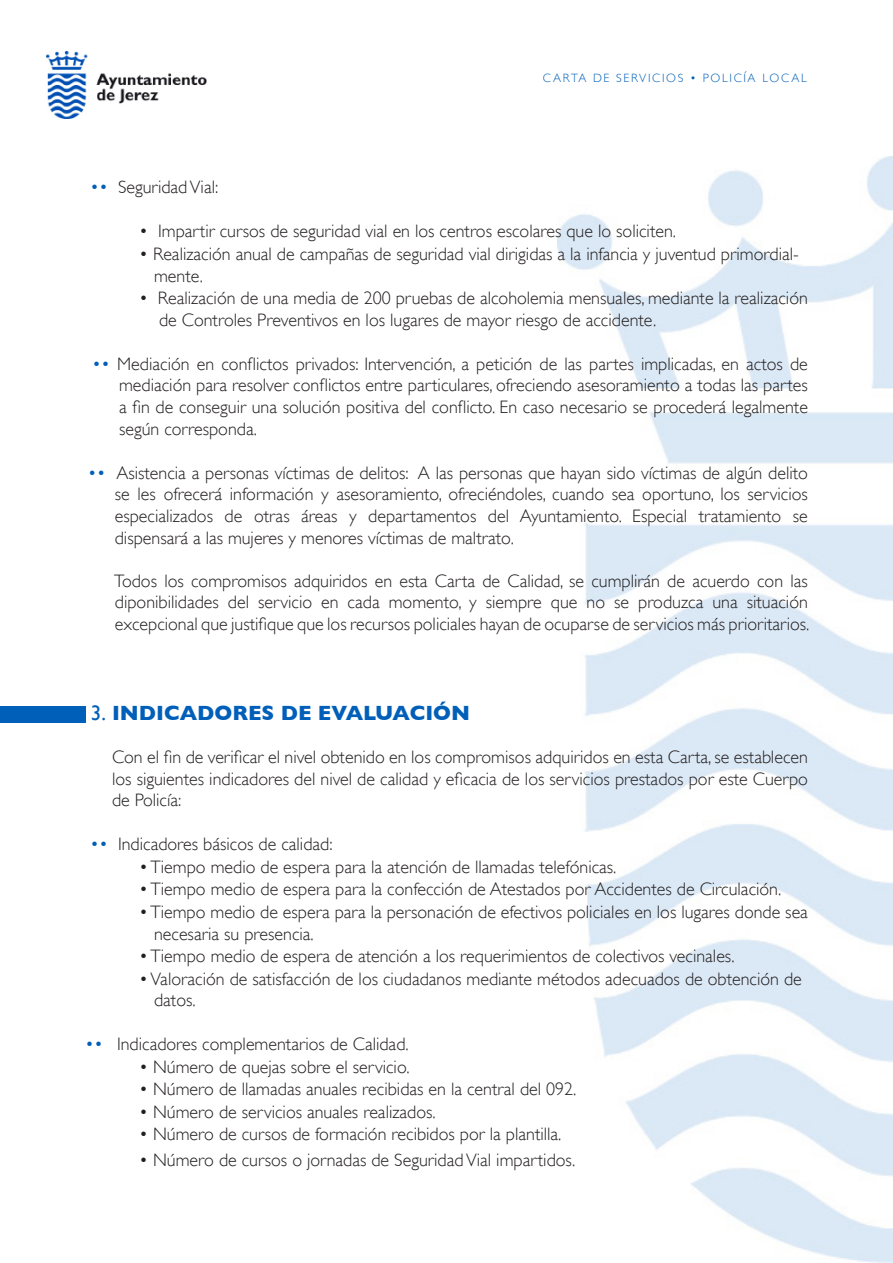
<style>
.page{position:relative;width:893px;height:1263px;background:#fff}
.page>*{position:absolute;margin:0;border:0;box-sizing:border-box;transform-origin:0 0}
.Heading_2{font:700 21px "Gill Sans";color:#005fb9}
.List_Paragraph{font:300 18px/21.6px "Gill Sans";color:#231f20;text-align:justify}
.Heading_2-2{font:300 18px/21.6px "Gill Sans";color:#231f20;text-align:justify}
.t1{font:300 12px "Gill Sans";letter-spacing:.14em;color:#005fb9}
.s1{color:#005fb9}
.s2{font-weight:400}
</style>
<div class="page">
<img style="left:558px;top:156px;width:335px;height:1107px">
<img style="left:47px;top:51px;width:159px;height:68px">
<div style="left:0;top:706px;width:85px;height:16px;background:#005fb9"></div>
<p class="t1" style="left:543px;top:71px;width:266px">CARTA DE SERVICIOS • POLICÍA LOCAL</p>
<p class="Heading_2-2" style="left:90px;top:177px;width:130px"><span class="s1">••</span> Seguridad Vial:</p>
<p class="List_Paragraph" style="left:139px;top:221px;width:538px">• Impartir cursos de seguridad vial en los centros escolares que lo soliciten.</p>
<p class="List_Paragraph" style="left:139px;top:243px;width:661px">• Realización anual de campañas de seguridad vial dirigidas a la infancia y juventud primordial-</p>
<p class="List_Paragraph" style="left:154px;top:265px;width:51px">mente.</p>
<p class="List_Paragraph" style="left:139px;top:287px;width:670px">• Realización de una media de 200 pruebas de alcoholemia mensuales, mediante la realización</p>
<p class="List_Paragraph" style="left:159px;top:309px;width:499px">de Controles Preventivos en los lugares de mayor riesgo de accidente.</p>
<p class="List_Paragraph" style="left:119px;top:353px;width:690px;text-indent:-27px"><span class="s1">••</span> Mediación en conflictos privados: Intervención, a petición de las partes implicadas, en actos de mediación para resolver conflictos entre particulares, ofreciendo asesoramiento a todas las partes a fin de conseguir una solución positiva del conflicto. En caso necesario se procederá legalmente según corresponda.</p>
<p class="List_Paragraph" style="left:88px;top:462px;width:722px;text-align:right"><span class="s1">••</span> Asistencia a personas víctimas de delitos: A las personas que hayan sido víctimas de algún delito se les ofrecerá información y asesoramiento, ofreciéndoles, cuando sea oportuno, los servicios</p>
<p class="List_Paragraph" style="left:115px;top:505px;width:695px">especializados de otras áreas y departamentos del Ayuntamiento. Especial tratamiento se</p>
<p class="List_Paragraph" style="left:115px;top:527px;width:401px">dispensará a las mujeres y menores víctimas de maltrato.</p>
<p class="List_Paragraph" style="left:114px;top:570px;width:695px">Todos los compromisos adquiridos en esta Carta de Calidad, se cumplirán de acuerdo con las</p>
<p class="List_Paragraph" style="left:115px;top:591px;width:695px">diponibilidades del servicio en cada momento, y siempre que no se produzca una situación</p>
<p class="List_Paragraph" style="left:115px;top:613px;width:696px">excepcional que justifique que los recursos policiales hayan de ocuparse de servicios más prioritarios.</p>
<p class="Heading_2" style="left:91px;top:700px;width:381px"><span class="s2">3.</span> INDICADORES DE EVALUACIÓN</p>
<p class="Heading_2-2" style="left:112px;top:746px;width:697px">Con el fin de verificar el nivel obtenido en los compromisos adquiridos en esta Carta, se establecen los siguientes indicadores del nivel de calidad y eficacia de los servicios prestados por este Cuerpo de Policía:</p>
<p class="Heading_2-2" style="left:90px;top:834px;width:244px"><span class="s1">••</span> Indicadores básicos de calidad:</p>
<p class="Heading_2-2" style="left:139px;top:856px;width:479px">• Tiempo medio de espera para la atención de llamadas telefónicas.</p>
<p class="Heading_2-2" style="left:139px;top:879px;width:644px">• Tiempo medio de espera para la confección de Atestados por Accidentes de Circulación.</p>
<p class="Heading_2-2" style="left:139px;top:901px;width:670px">• Tiempo medio de espera para la personación de efectivos policiales en los lugares donde sea</p>
<p class="Heading_2-2" style="left:154px;top:923px;width:161px">necesaria su presencia.</p>
<p class="Heading_2-2" style="left:139px;top:945px;width:597px">• Tiempo medio de espera de atención a los requerimientos de colectivos vecinales.</p>
<p class="Heading_2-2" style="left:139px;top:968px;width:664px">• Valoración de satisfacción de los ciudadanos mediante métodos adecuados de obtención de</p>
<p class="Heading_2-2" style="left:154px;top:989px;width:43px">datos.</p>
<p class="Heading_2-2" style="left:85px;top:1033px;width:325px"><span class="s1">••</span> Indicadores complementarios de Calidad.</p>
<p class="Heading_2-2" style="left:139px;top:1056px;width:272px">• Número de quejas sobre el servicio.</p>
<p class="Heading_2-2" style="left:139px;top:1078px;width:439px">• Número de llamadas anuales recibidas en la central del 092.</p>
<p class="Heading_2-2" style="left:139px;top:1101px;width:298px">• Número de servicios anuales realizados.</p>
<p class="Heading_2-2" style="left:139px;top:1123px;width:424px">• Número de cursos de formación recibidos por la plantilla.</p>
<p class="Heading_2-2" style="left:139px;top:1149px;width:438px">• Número de cursos o jornadas de Seguridad Vial impartidos.</p>
</div>
